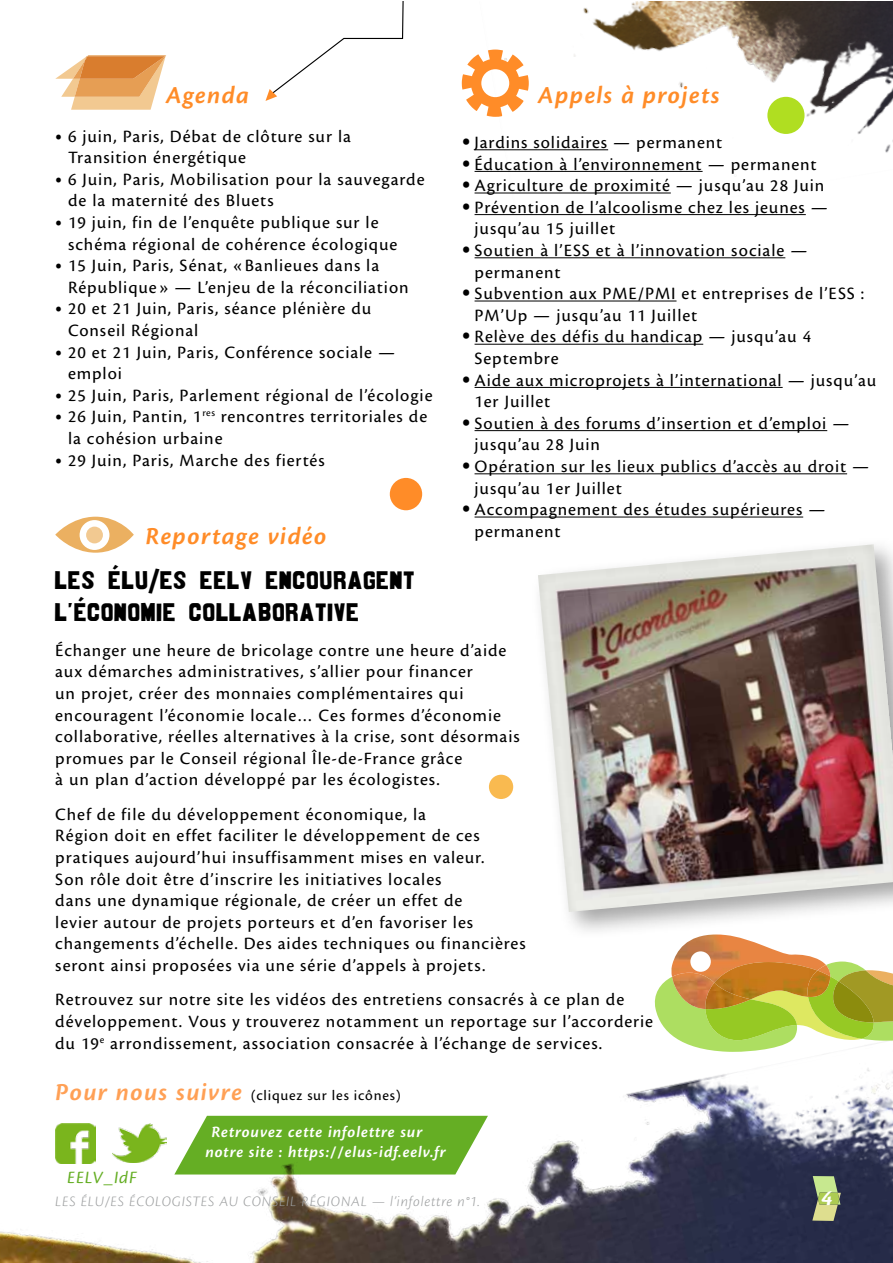
<style>
.page{position:relative;width:893px;height:1263px;background:#fff}
.page>*{position:absolute;margin:0;border:0;box-sizing:border-box;transform-origin:0 0}
.t1{font:27px/32.4px "nittenaattifire";letter-spacing:.05em;color:#000}
.t2{font:25.5px "Cronos Pro Semibold Capt It";letter-spacing:.05em;color:#ff8c28}
.t3{font:22.5px "Cronos Pro Bold Capt It";color:#fff}
.t4{font:18px/21.6px "Cronos Pro Capt";letter-spacing:.05em;color:#000}
.t5{font:18px "Cronos Pro Capt It";letter-spacing:.05em;color:#65ae24}
.t6{font:16.5px/19.8px "Cronos Pro Semibold Capt It";letter-spacing:.05em;color:#fff}
.t7{font:15px "Cronos Pro Lt Capt It";letter-spacing:.045em;color:#9c9e9f}
.t8{font:15px "Cronos Pro Capt";letter-spacing:.05em;color:#000}
.s1{font-size:21px}
.s2{font-size:27px}
.s3{font-family:"Cronos Pro Semibold Capt It";font-size:25.5px;color:#ffa055}
</style>
<div class="page">
<img style="left:0;top:1054px;width:892px;height:209px">
<img style="left:474px;top:1px;width:418px;height:258px">
<svg style="left:55px;top:55px;width:111px;height:55px"></svg>
<img style="left:55px;top:1123px;width:40px;height:40px">
<img style="left:112px;top:1123px;width:54px;height:39px">
<hr style="left:475px;top:149px;width:133px;height:1px;background:#000">
<hr style="left:475px;top:171px;width:228px;height:1px;background:#000">
<hr style="left:475px;top:193px;width:196px;height:1px;background:#000">
<hr style="left:475px;top:214px;width:331px;height:1px;background:#000">
<hr style="left:475px;top:257px;width:310px;height:1px;background:#000">
<hr style="left:475px;top:301px;width:201px;height:1px;background:#000">
<hr style="left:475px;top:344px;width:228px;height:1px;background:#000">
<hr style="left:475px;top:387px;width:308px;height:1px;background:#000">
<hr style="left:475px;top:430px;width:352px;height:1px;background:#000">
<hr style="left:475px;top:473px;width:372px;height:1px;background:#000">
<hr style="left:475px;top:517px;width:328px;height:1px;background:#000">
<div style="left:529px;top:536px;width:363px;height:402px;background:#000;opacity:.36"></div>
<img style="left:538px;top:544px;width:354px;height:368px">
<svg style="left:174px;top:1116px;width:314px;height:58px;background:#75b63a"></svg>
<img style="left:671px;top:934px;width:155px;height:27px">
<svg style="left:654px;top:961px;width:238px;height:91px"></svg>
<div style="left:690px;top:951px;width:21px;height:21px;background:#fff;border-radius:50%"></div>
<svg style="left:55px;top:517px;width:79px;height:36px;fill:#ebb061"></svg>
<div style="left:80px;top:520px;width:29px;height:30px;background:#fff;border-radius:50%"></div>
<div style="left:86px;top:527px;width:17px;height:16px;background:#f2c991;border-radius:50%"></div>
<svg style="left:265px;top:1px;width:264px;height:116px"></svg>
<div style="left:489px;top:775px;width:24px;height:24px;background:#f9ba50;border-radius:50%"></div>
<div style="left:390px;top:478px;width:32px;height:32px;background:#ff8c28;border-radius:50%"></div>
<div style="left:767px;top:97px;width:37px;height:37px;background:#b0de21;border-radius:50%"></div>
<svg style="left:812px;top:1176px;width:29px;height:45px"></svg>
<h2 class="t2" style="left:166px;top:81px;width:85px">Agenda</h2>
<p class="t4" style="left:68px;top:125px;width:284px;text-indent:-13px"><span class="s1">•</span> 6 juin, Paris, Débat de clôture sur la<br>Transition énergétique</p>
<p class="t4" style="left:68px;top:169px;width:358px;text-indent:-13px"><span class="s1">•</span> 6 Juin, Paris, Mobilisation pour la sauvegarde de la maternité des Bluets</p>
<p class="t4" style="left:68px;top:212px;width:331px;text-indent:-13px"><span class="s1">•</span> 19 juin, fin de l’enquête publique sur le schéma régional de cohérence écologique</p>
<p class="t4" style="left:68px;top:255px;width:342px;text-indent:-13px"><span class="s1">•</span> 15 Juin, Paris, Sénat, «Banlieues dans la<br>République» — L’enjeu de la réconciliation</p>
<p class="t4" style="left:68px;top:298px;width:305px;text-indent:-13px"><span class="s1">•</span> 20 et 21 Juin, Paris, séance plénière du<br>Conseil Régional</p>
<p class="t4" style="left:68px;top:341px;width:329px;text-indent:-13px"><span class="s1">•</span> 20 et 21 Juin, Paris, Conférence sociale — emploi</p>
<p class="t4" style="left:55px;top:385px;width:379px"><span class="s1">•</span> 25 Juin, Paris, Parlement régional de l’écologie</p>
<p class="t4" style="left:68px;top:406px;width:361px;text-indent:-13px"><span class="s1">•</span> 26 Juin, Pantin, 1<sup>res</sup> rencontres territoriales de la cohésion urbaine</p>
<p class="t4" style="left:55px;top:449px;width:271px"><span class="s1">•</span> 29 Juin, Paris, Marche des fiertés</p>
<h2 class="t2" style="left:146px;top:522px;width:183px">Reportage vidéo</h2>
<h2 class="t2" style="left:538px;top:81px;width:183px">Appels à projets</h2>
<p class="t4" style="left:462px;top:132px;width:262px"><span class="s2">•</span> Jardins solidaires — permanent</p>
<p class="t4" style="left:462px;top:153px;width:356px"><span class="s2">•</span> Éducation à l’environnement — permanent</p>
<p class="t4" style="left:462px;top:175px;width:364px"><span class="s2">•</span> Agriculture de proximité — jusqu’au 28 Juin</p>
<p class="t4" style="left:475px;top:196px;width:355px;text-indent:-13px"><span class="s2">•</span> Prévention de l’alcoolisme chez les jeunes — jusqu’au 15 juillet</p>
<p class="t4" style="left:475px;top:240px;width:334px;text-indent:-13px"><span class="s2">•</span> Soutien à l’ESS et à l’innovation sociale — permanent</p>
<p class="t4" style="left:475px;top:283px;width:391px;text-indent:-13px"><span class="s2">•</span> Subvention aux PME/PMI et entreprises de l’ESS :<br>PM’Up — jusqu’au 11 Juillet</p>
<p class="t4" style="left:475px;top:326px;width:338px;text-indent:-13px"><span class="s2">•</span> Relève des défis du handicap — jusqu’au 4<br>Septembre</p>
<p class="t4" style="left:475px;top:369px;width:403px;text-indent:-13px"><span class="s2">•</span> Aide aux microprojets à l’international — jusqu’au<br>1er Juillet</p>
<p class="t4" style="left:475px;top:412px;width:376px;text-indent:-13px"><span class="s2">•</span> Soutien à des forums d’insertion et d’emploi — jusqu’au 28 Juin</p>
<p class="t4" style="left:475px;top:456px;width:396px;text-indent:-13px"><span class="s2">•</span> Opération sur les lieux publics d’accès au droit — jusqu’au 1er Juillet</p>
<p class="t4" style="left:475px;top:499px;width:352px;text-indent:-13px"><span class="s2">•</span> Accompagnement des études supérieures — permanent</p>
<h1 class="t1" style="left:55px;top:563px;width:361px">LES ÉLU/ES EELV ENCOURAGENT<br>L’ÉCONOMIE COLLABORATIVE</h1>
<p class="t4" style="left:55px;top:639px;width:466px">Échanger une heure de bricolage contre une heure d’aide aux démarches administratives, s’allier pour financer<br>un projet, créer des monnaies complémentaires qui encouragent l’économie locale… Ces formes d’économie collaborative, réelles alternatives à la crise, sont désormais promues par le Conseil régional Île-de-France grâce<br>à un plan d’action développé par les écologistes.</p>
<p class="t4" style="left:55px;top:803px;width:472px">Chef de file du développement économique, la<br>Région doit en effet faciliter le développement de ces pratiques aujourd’hui insuffisamment mises en valeur.<br>Son rôle doit être d’inscrire les initiatives locales<br>dans une dynamique régionale, de créer un effet de<br>levier autour de projets porteurs et d’en favoriser les changements d’échelle. Des aides techniques ou financières seront ainsi proposées via une série d’appels à projets.</p>
<p class="t4" style="left:55px;top:989px;width:599px">Retrouvez sur notre site les vidéos des entretiens consacrés à ce plan de développement. Vous y trouverez notamment un reportage sur l’accorderie du 19<sup>e</sup> arrondissement, association consacrée à l’échange de services.</p>
<p class="t8" style="left:55px;top:1087px;width:347px"><span class="s3">Pour nous suivre</span> (cliquez sur les icônes)</p>
<p class="t5" style="left:67px;top:1167px;width:71px">EELV_IdF</p>
<p class="t6" style="left:205px;top:1122px;width:242px;text-indent:6px">Retrouvez cette infolettre sur notre site : https://elus-idf.eelv.fr</p>
<p class="t7" style="left:55px;top:1193px;width:426px">LES ÉLU/ES ÉCOLOGISTES AU CONSEIL RÉGIONAL — l’infolettre n°1.</p>
<p class="t3" style="left:822px;top:1185px;width:13px">4</p>
</div>
